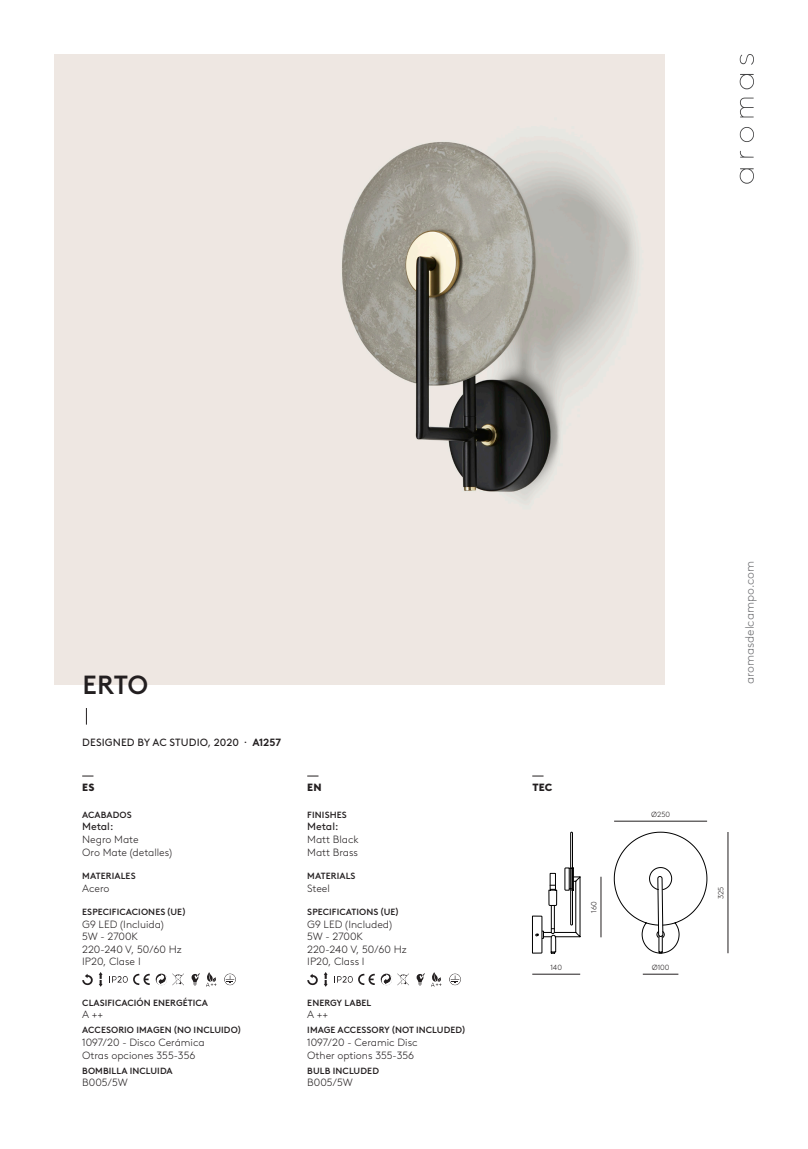
<style>
.page{position:relative;width:808px;height:1149px;background:#fff}
.page>*{position:absolute;margin:0;border:0;box-sizing:border-box;transform-origin:0 0}
.t1{font:500 26.25px "Brown LL";color:#231f20}
.t2{font:300 12px "Brown LL";color:#6c6d70}
.t3{font:300 10.5px "Brown LL";color:#231f20}
.t4{font:10.5px "Brown LL";color:#231f20}
.t5{font:900 10.5px "Brown LL";letter-spacing:.01em;color:#231f20}
.t6{font:500 9px "Brown LL";letter-spacing:.01em;color:#231f20}
.t7{font:300 7.5px "Brown LL";color:#231f20}
.s1{font-weight:700}
</style>
<div class="page">
<svg style="left:740px;top:168px;width:14px;height:16px"></svg>
<svg style="left:740px;top:74px;width:14px;height:15px"></svg>
<svg style="left:740px;top:151px;width:14px;height:6px"></svg>
<svg style="left:740px;top:127px;width:14px;height:15px"></svg>
<svg style="left:740px;top:98px;width:14px;height:19px"></svg>
<svg style="left:740px;top:54px;width:14px;height:11px"></svg>
<img style="left:54px;top:54px;width:610px;height:630px">
<svg style="left:86px;top:708px;width:1px;height:16px"></svg>
<svg style="left:82px;top:974px;width:11px;height:11px"></svg>
<svg style="left:99px;top:972px;width:4px;height:14px"></svg>
<svg style="left:191px;top:973px;width:9px;height:12px"></svg>
<svg style="left:156px;top:973px;width:28px;height:12px"></svg>
<svg style="left:112px;top:973px;width:38px;height:11px"></svg>
<svg style="left:206px;top:972px;width:10px;height:14px"></svg>
<svg style="left:224px;top:973px;width:12px;height:11px"></svg>
<svg style="left:307px;top:974px;width:11px;height:11px"></svg>
<svg style="left:324px;top:972px;width:4px;height:14px"></svg>
<svg style="left:416px;top:973px;width:9px;height:12px"></svg>
<svg style="left:381px;top:973px;width:28px;height:12px"></svg>
<svg style="left:337px;top:973px;width:38px;height:11px"></svg>
<svg style="left:431px;top:972px;width:10px;height:14px"></svg>
<svg style="left:449px;top:973px;width:12px;height:11px"></svg>
<svg style="left:532px;top:821px;width:175px;height:154px"></svg>
<hr style="left:614px;top:820px;width:93px;height:1px;background:#231f20">
<hr style="left:643px;top:973px;width:35px;height:1px;background:#231f20">
<hr style="left:532px;top:973px;width:48px;height:1px;background:#231f20">
<hr style="left:601px;top:876px;width:1px;height:61px;background:#231f20">
<hr style="left:728px;top:831px;width:1px;height:121px;background:#231f20">
<p class="t1" style="left:82px;top:664px;width:68px">ERTO</p>
<p class="t4" style="left:82px;top:734px;width:200px">DESIGNED BY AC STUDIO, 2020 · <span class="s1">A1257</span></p>
<p class="t5" style="left:82px;top:779px;width:14px">ES</p>
<p class="t5" style="left:307px;top:779px;width:16px">EN</p>
<p class="t5" style="left:532px;top:779px;width:21px">TEC</p>
<p class="t6" style="left:82px;top:807px;width:51px">ACABADOS</p>
<p class="t4" style="left:82px;top:818px;width:33px">Metal:</p>
<p class="t3" style="left:82px;top:831px;width:58px">Negro Mate</p>
<p class="t3" style="left:82px;top:844px;width:91px">Oro Mate (detalles)</p>
<p class="t6" style="left:82px;top:868px;width:55px">MATERIALES</p>
<p class="t3" style="left:82px;top:880px;width:29px">Acero</p>
<p class="t6" style="left:82px;top:904px;width:105px">ESPECIFICACIONES (UE)</p>
<p class="t3" style="left:82px;top:916px;width:83px">G9 LED (Incluida)</p>
<p class="t3" style="left:82px;top:928px;width:57px">5W - 2700K</p>
<p class="t3" style="left:82px;top:941px;width:101px">220-240 V, 50/60 Hz</p>
<p class="t3" style="left:82px;top:954px;width:60px">IP20, Clase I</p>
<p class="t6" style="left:82px;top:995px;width:127px">CLASIFICACIÓN ENERGÉTICA</p>
<p class="t3" style="left:82px;top:1006px;width:22px">A ++</p>
<p class="t6" style="left:82px;top:1022px;width:160px">ACCESORIO IMAGEN (NO INCLUIDO)</p>
<p class="t3" style="left:82px;top:1034px;width:124px">1097/20 - Disco Cerámica</p>
<p class="t3" style="left:82px;top:1047px;width:114px">Otras opciones 355-356</p>
<p class="t6" style="left:82px;top:1063px;width:92px">BOMBILLA INCLUIDA</p>
<p class="t3" style="left:82px;top:1074px;width:47px">B005/5W</p>
<p class="t6" style="left:307px;top:807px;width:41px">FINISHES</p>
<p class="t4" style="left:307px;top:818px;width:33px">Metal:</p>
<p class="t3" style="left:307px;top:831px;width:53px">Matt Black</p>
<p class="t3" style="left:307px;top:844px;width:52px">Matt Brass</p>
<p class="t6" style="left:307px;top:868px;width:50px">MATERIALS</p>
<p class="t3" style="left:307px;top:880px;width:24px">Steel</p>
<p class="t6" style="left:307px;top:904px;width:93px">SPECIFICATIONS (UE)</p>
<p class="t3" style="left:307px;top:916px;width:86px">G9 LED (Included)</p>
<p class="t3" style="left:307px;top:928px;width:57px">5W - 2700K</p>
<p class="t3" style="left:307px;top:941px;width:101px">220-240 V, 50/60 Hz</p>
<p class="t3" style="left:307px;top:954px;width:59px">IP20, Class I</p>
<p class="t6" style="left:307px;top:995px;width:66px">ENERGY LABEL</p>
<p class="t3" style="left:307px;top:1006px;width:22px">A ++</p>
<p class="t6" style="left:307px;top:1022px;width:159px">IMAGE ACCESSORY (NOT INCLUDED)</p>
<p class="t3" style="left:307px;top:1034px;width:112px">1097/20 - Ceramic Disc</p>
<p class="t3" style="left:307px;top:1047px;width:108px">Other options 355-356</p>
<p class="t6" style="left:307px;top:1063px;width:73px">BULB INCLUDED</p>
<p class="t3" style="left:307px;top:1074px;width:47px">B005/5W</p>
<p class="t7" style="left:588px;top:912px;width:13px;rotate:-90deg">160</p>
<p class="t7" style="left:651px;top:808px;width:20px">Ø250</p>
<p class="t7" style="left:550px;top:961px;width:13px">140</p>
<p class="t7" style="left:652px;top:961px;width:19px">Ø100</p>
<p class="t2" style="left:741px;top:684px;width:125px;rotate:-90deg">aromasdelcampo.com</p>
<p class="t7" style="left:715px;top:898px;width:14px;rotate:-90deg">325</p>
</div>
